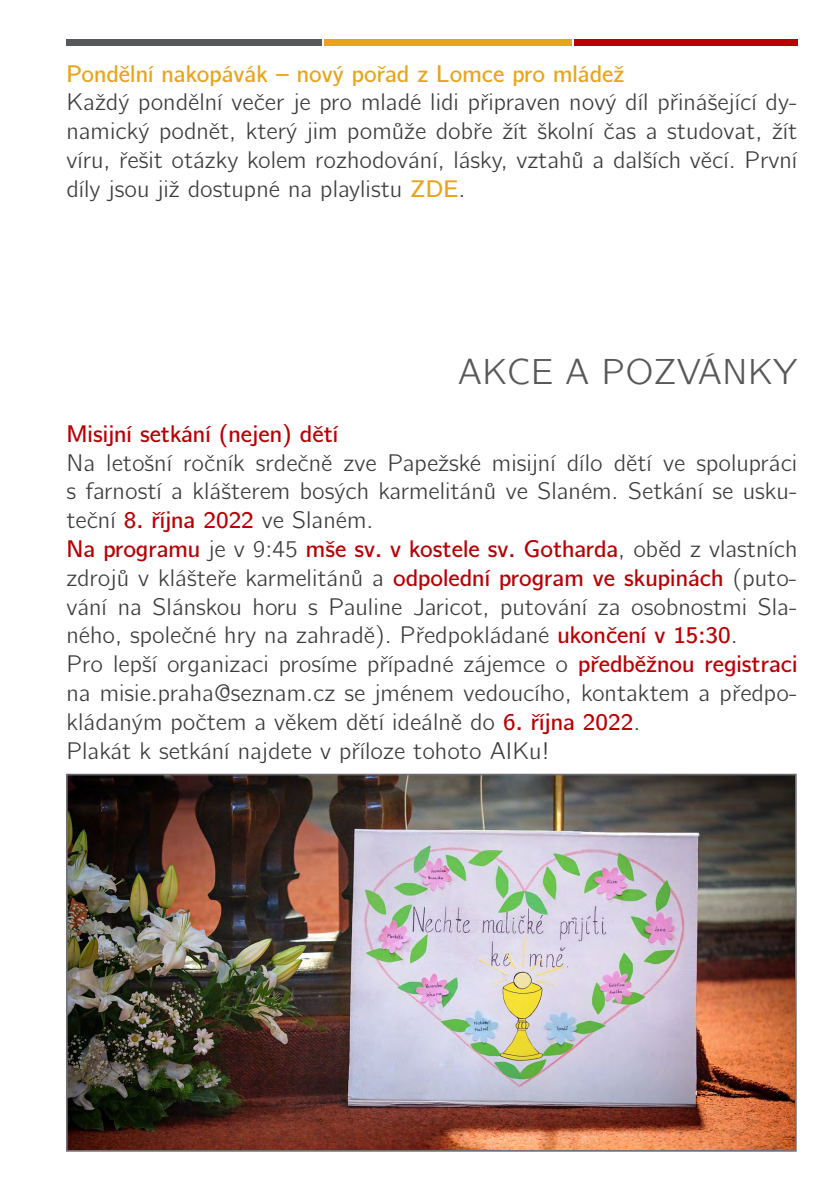
<style>
.page{position:relative;width:840px;height:1191px;background:#fff}
.page>*{position:absolute;margin:0;border:0;box-sizing:border-box;transform-origin:0 0}
.t1{font:36px "CMU Bright";color:#57585a}
.t2{font:24px/28.8px "CMU Bright";color:#3d3d3f;text-align:justify}
.t3{font:600 24px "CMU Bright";color:#eaa419}
.t4{font:600 24px "CMU Bright";color:#b90005}
.s1{font-weight:600;color:#eaa419}
.s2{font-weight:600;color:#b90005}
</style>
<div class="page">
<div style="left:66px;top:40px;width:255px;height:6px;background:#57585a"></div>
<div style="left:573px;top:40px;width:224px;height:6px;background:#b90005"></div>
<div style="left:324px;top:40px;width:247px;height:6px;background:#eaa419"></div>
<img style="left:66px;top:774px;width:729px;height:377px">
<p class="t3" style="left:66px;top:53px;width:559px">Pondělní nakopávák – nový pořad z Lomce pro mládež</p>
<p class="t2" style="left:66px;top:85px;width:732px">Každý pondělní večer je pro mladé lidi připraven nový díl přinášející dy&shy;namický podnět, který jim pomůže dobře žít školní čas a studovat, žít víru, řešit otázky kolem rozhodování, lásky, vztahů a dalších věcí. První díly jsou již dostupné na playlistu <span class="s1">ZDE</span>.</p>
<h1 class="t1" style="left:457px;top:340px;width:341px">AKCE A POZVÁNKY</h1>
<p class="t4" style="left:66px;top:413px;width:273px">Misijní setkání (nejen) dětí</p>
<p class="t2" style="left:66px;top:445px;width:732px;text-align:left">Na letošní ročník srdečně zve Papežské misijní dílo dětí ve spolupráci s farností a klášterem bosých karmelitánů ve Slaném. Setkání se usku&shy;teční <span class="s2">8. října 2022</span> ve Slaném.<br><span class="s2">Na programu</span> je v 9:45 <span class="s2">mše sv. v kostele sv. Gotharda</span>, oběd z vlastních zdrojů v klášteře karmelitánů a <span class="s2">odpolední program ve skupinách</span> (puto&shy;vání na Slánskou horu s Pauline Jaricot, putování za osobnostmi Sla&shy;ného, společné hry na zahradě). Předpokládané <span class="s2">ukončení v 15:30</span>.<br>Pro lepší organizaci prosíme případné zájemce o <span class="s2">předběžnou registraci </span>na misie.praha@seznam.cz se jménem vedoucího, kontaktem a předpo&shy;kládaným počtem a věkem dětí ideálně do <span class="s2">6. října 2022</span>.<br>Plakát k setkání najdete v příloze tohoto AIKu!</p>
</div>
